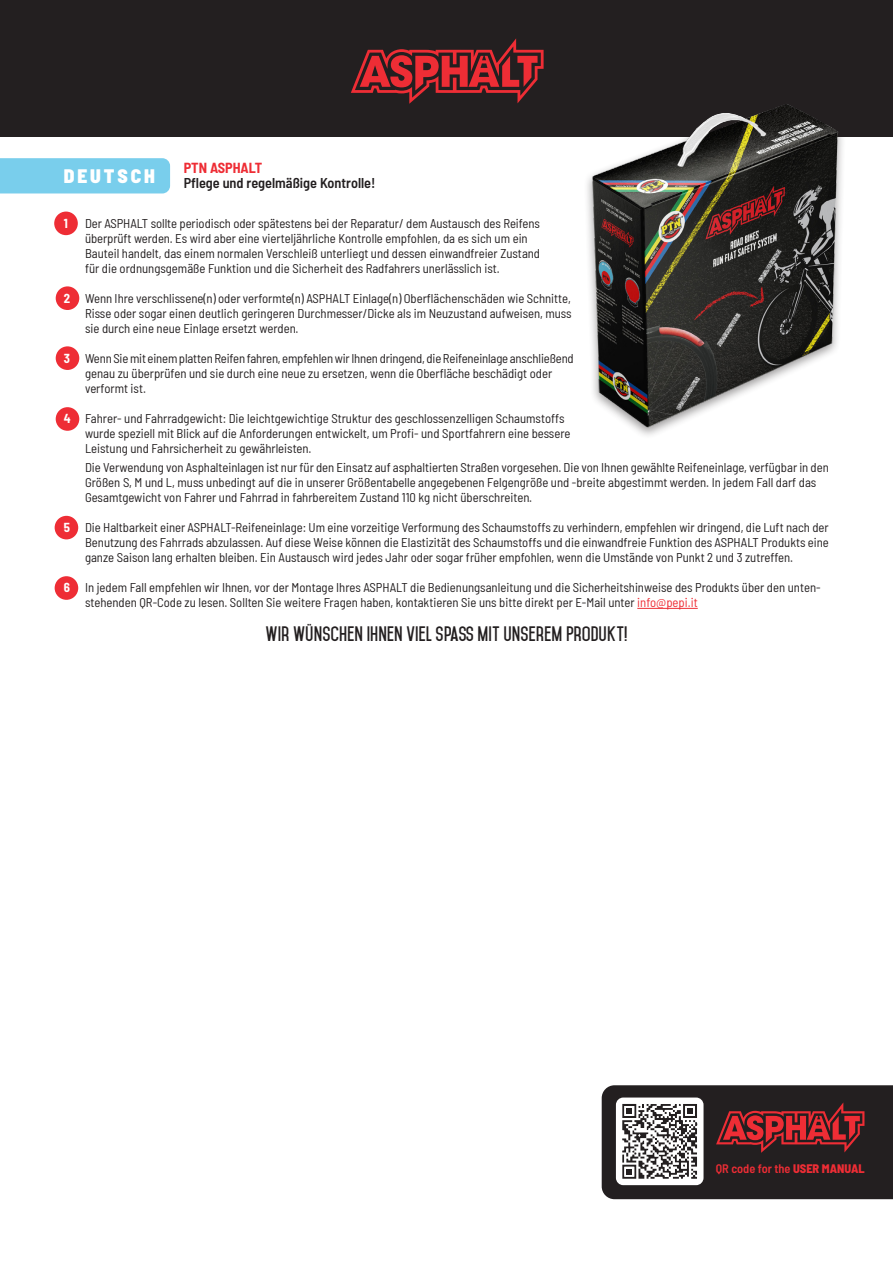
<style>
.page{position:relative;width:893px;height:1263px;background:#fff}
.page>*{position:absolute;margin:0;border:0;box-sizing:border-box;transform-origin:0 0}
.t1{font:900 semi-condensed 19.5px "Barlow";letter-spacing:.15em;color:#fff}
.t2{font:700 18px "Mohave";color:#231f20}
.t3{font:600 semi-condensed 14.25px "Barlow";color:#231f20}
.t4{font:700 semi-condensed 14.25px "Barlow";color:#ee2d35}
.t5{font:semi-condensed 12.75px "Barlow";color:#231f20}
.t6{font:700 semi-condensed 12.75px "Barlow";color:#fff}
.t7{font:600 semi-condensed 12.3px "Barlow";color:#ee2d35}
.s1{font-weight:700;color:#fff}
.s2{color:#ee2d35}
.s3{font-weight:800}
</style>
<div class="page">
<div style="left:0;top:0;width:893px;height:136px;background:#231f20"></div>
<svg style="left:351px;top:38px;width:193px;height:66px"></svg>
<img style="left:579px;top:104px;width:277px;height:330px">
<div style="left:54px;top:212px;width:24px;height:23px;background:#ee2d35;border-radius:50%"></div>
<div style="left:56px;top:286px;width:23px;height:24px;background:#ee2d35;border-radius:50%"></div>
<div style="left:55px;top:516px;width:23px;height:23px;background:#ee2d35;border-radius:50%"></div>
<div style="left:55px;top:576px;width:23px;height:24px;background:#ee2d35;border-radius:50%"></div>
<div style="left:56px;top:407px;width:23px;height:24px;background:#ee2d35;border-radius:50%"></div>
<div style="left:56px;top:346px;width:23px;height:24px;background:#ee2d35;border-radius:50%"></div>
<hr style="left:637px;top:608px;width:61px;height:1px;background:#ee2d35">
<svg style="left:602px;top:1085px;width:291px;height:114px"></svg>
<div style="left:0;top:158px;width:170px;height:35px;background:#79ceec"></div>
<p class="t1" style="left:64px;top:162px;width:93px">DEUTSCH</p>
<p class="t4" style="left:184px;top:158px;width:80px">PTN ASPHALT</p>
<p class="t3" style="left:184px;top:173px;width:193px">Pflege und regelmäßige Kontrolle!</p>
<p class="t6" style="left:64px;top:214px;width:6px">1</p>
<p class="t5" style="left:85px;top:214px;width:456px">Der ASPHALT sollte periodisch oder spätestens bei der Reparatur/ dem Austausch des Reifens</p>
<p class="t5" style="left:85px;top:229px;width:444px">überprüft werden. Es wird aber eine vierteljährliche Kontrolle empfohlen, da es sich um ein</p>
<p class="t5" style="left:85px;top:244px;width:457px">Bauteil handelt, das einem normalen Verschleiß unterliegt und dessen einwandfreier Zustand</p>
<p class="t5" style="left:85px;top:259px;width:416px">für die ordnungsgemäße Funktion und die Sicherheit des Radfahrers unerlässlich ist.</p>
<p class="t5" style="left:64px;top:289px;width:509px"><span class="s1">2</span> Wenn Ihre verschlissene(n) oder verformte(n) ASPHALT Einlage(n) Oberflächenschäden wie Schnitte,</p>
<p class="t5" style="left:85px;top:304px;width:488px">Risse oder sogar einen deutlich geringeren Durchmesser/Dicke als im Neuzustand aufweisen, muss</p>
<p class="t5" style="left:85px;top:319px;width:215px">sie durch eine neue Einlage ersetzt werden.</p>
<p class="t5" style="left:64px;top:349px;width:511px"><span class="s1">3</span> Wenn Sie mit einem platten Reifen fahren, empfehlen wir Ihnen dringend, die Reifeneinlage anschließend</p>
<p class="t5" style="left:85px;top:364px;width:469px">genau zu überprüfen und sie durch eine neue zu ersetzen, wenn die Oberfläche beschädigt oder</p>
<p class="t5" style="left:85px;top:379px;width:63px">verformt ist.</p>
<p class="t5" style="left:64px;top:409px;width:502px"><span class="s1">4</span> Fahrer- und Fahrradgewicht: Die leichtgewichtige Struktur des geschlossenzelligen Schaumstoffs</p>
<p class="t5" style="left:85px;top:424px;width:487px">wurde speziell mit Blick auf die Anforderungen entwickelt, um Profi- und Sportfahrern eine bessere</p>
<p class="t5" style="left:85px;top:439px;width:228px">Leistung und Fahrsicherheit zu gewährleisten.</p>
<p class="t5" style="left:85px;top:459px;width:745px">Die Verwendung von Asphalteinlagen ist nur für den Einsatz auf asphaltierten Straßen vorgesehen. Die von Ihnen gewählte Reifeneinlage, verfügbar in den</p>
<p class="t5" style="left:85px;top:474px;width:733px">Größen S, M und L, muss unbedingt auf die in unserer Größentabelle angegebenen Felgengröße und -breite abgestimmt werden. In jedem Fall darf das</p>
<p class="t5" style="left:85px;top:489px;width:449px">Gesamtgewicht von Fahrer und Fahrrad in fahrbereitem Zustand 110 kg nicht überschreiten.</p>
<p class="t5" style="left:64px;top:519px;width:766px"><span class="s1">5</span> Die Haltbarkeit einer ASPHALT-Reifeneinlage: Um eine vorzeitige Verformung des Schaumstoffs zu verhindern, empfehlen wir dringend, die Luft nach der</p>
<p class="t5" style="left:85px;top:534px;width:745px">Benutzung des Fahrrads abzulassen. Auf diese Weise können die Elastizität des Schaumstoffs und die einwandfreie Funktion des ASPHALT Produkts eine</p>
<p class="t5" style="left:85px;top:549px;width:710px">ganze Saison lang erhalten bleiben. Ein Austausch wird jedes Jahr oder sogar früher empfohlen, wenn die Umstände von Punkt 2 und 3 zutreffen.</p>
<p class="t5" style="left:64px;top:579px;width:758px"><span class="s1">6</span> In jedem Fall empfehlen wir Ihnen, vor der Montage Ihres ASPHALT die Bedienungsanleitung und die Sicherheitshinweise des Produkts über den unten-</p>
<p class="t5" style="left:85px;top:594px;width:614px">stehenden QR-Code zu lesen. Sollten Sie weitere Fragen haben, kontaktieren Sie uns bitte direkt per E-Mail unter <span class="s2">info@pepi.it</span></p>
<p class="t2" style="left:266px;top:623px;width:363px">WIR WÜNSCHEN IHNEN VIEL SPAß MIT UNSEREM PRODUKT!</p>
<p class="t7" style="left:716px;top:1160px;width:150px">QR code for the <span class="s3">USER MANUAL</span></p>
</div>
